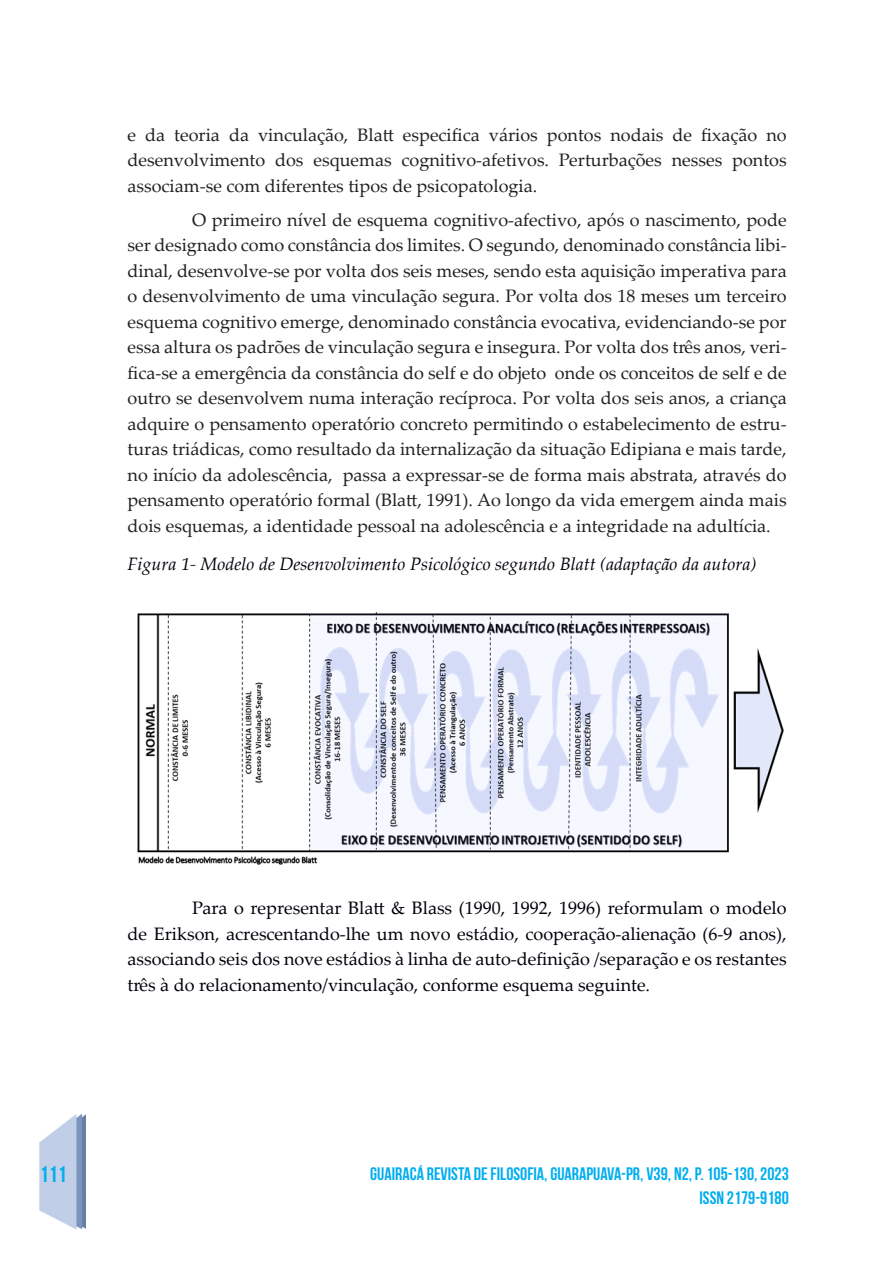
<style>
.page{position:relative;width:893px;height:1263px;background:#fff}
.page>*{position:absolute;margin:0;border:0;box-sizing:border-box;transform-origin:0 0}
.t1{font:700 22.5px "Bebas Neue";color:#00aeef}
.Corpo_do_Texto{font:18px/25.5px "Palatino Linotype";color:#231f20;text-align:justify}
.Corpo_do_Texto-2{font:18px/25.5px "Palatino Linotype";color:#00000a;text-align:justify}
.t2{font:700 18px/23.9px "Bebas Neue";color:#00aeef;text-align:right}
.Referêcias{font:italic 18px "Palatino Linotype";color:#00000a}
</style>
<div class="page">
<img style="left:39px;top:1114px;width:46px;height:115px">
<img style="left:137px;top:612px;width:647px;height:253px">
<p class="Corpo_do_Texto" style="left:128px;top:121px;width:661px">e da teoria da vinculação, Blatt especifica vários pontos nodais de fixação no desenvolvimento dos esquemas cognitivo-afetivos. Perturbações nesses pontos associam-se com diferentes tipos de psicopatologia.</p>
<p class="Corpo_do_Texto" style="left:128px;top:206px;width:661px;text-indent:64px">O primeiro nível de esquema cognitivo-afectivo, após o nascimento, pode ser designado como constância dos limites. O segundo, denominado constância libi&shy;dinal, desenvolve-se por volta dos seis meses, sendo esta aquisição imperativa para o desenvolvimento de uma vinculação segura. Por volta dos 18 meses um terceiro esquema cognitivo emerge, denominado constância evocativa, evidenciando-se por essa altura os padrões de vinculação segura e insegura. Por volta dos três anos, veri&shy;fica-se a emergência da constância do self e do objeto onde os conceitos de self e de outro se desenvolvem numa interação recíproca. Por volta dos seis anos, a criança adquire o pensamento operatório concreto permitindo o estabelecimento de estru&shy;turas triádicas, como resultado da internalização da situação Edipiana e mais tarde, no início da adolescência, passa a expressar-se de forma mais abstrata, através do pensamento operatório formal (Blatt, 1991). Ao longo da vida emergem ainda mais dois esquemas, a identidade pessoal na adolescência e a integridade na adultícia.</p>
<p class="Referêcias" style="left:128px;top:551px;width:630px">Figura 1- Modelo de Desenvolvimento Psicológico segundo Blatt (adaptação da autora)</p>
<p class="Corpo_do_Texto-2" style="left:128px;top:895px;width:661px;text-indent:64px">Para o representar Blatt &amp; Blass (1990, 1992, 1996) reformulam o modelo de Erikson, acrescentando-lhe um novo estádio, cooperação-alienação (6-9 anos), associando seis dos nove estádios à linha de auto-definição /separação e os restantes três à do relacionamento/vinculação, conforme esquema seguinte.</p>
<p class="t1" style="left:40px;top:1162px;width:28px">111</p>
<p class="t2" style="left:370px;top:1162px;width:420px">GUAIRACÁ REVISTA DE FILOSOFIA, GUARAPUAVA-PR, V39, N2, P. 105-130, 2023<br>ISSN 2179-9180</p>
</div>
